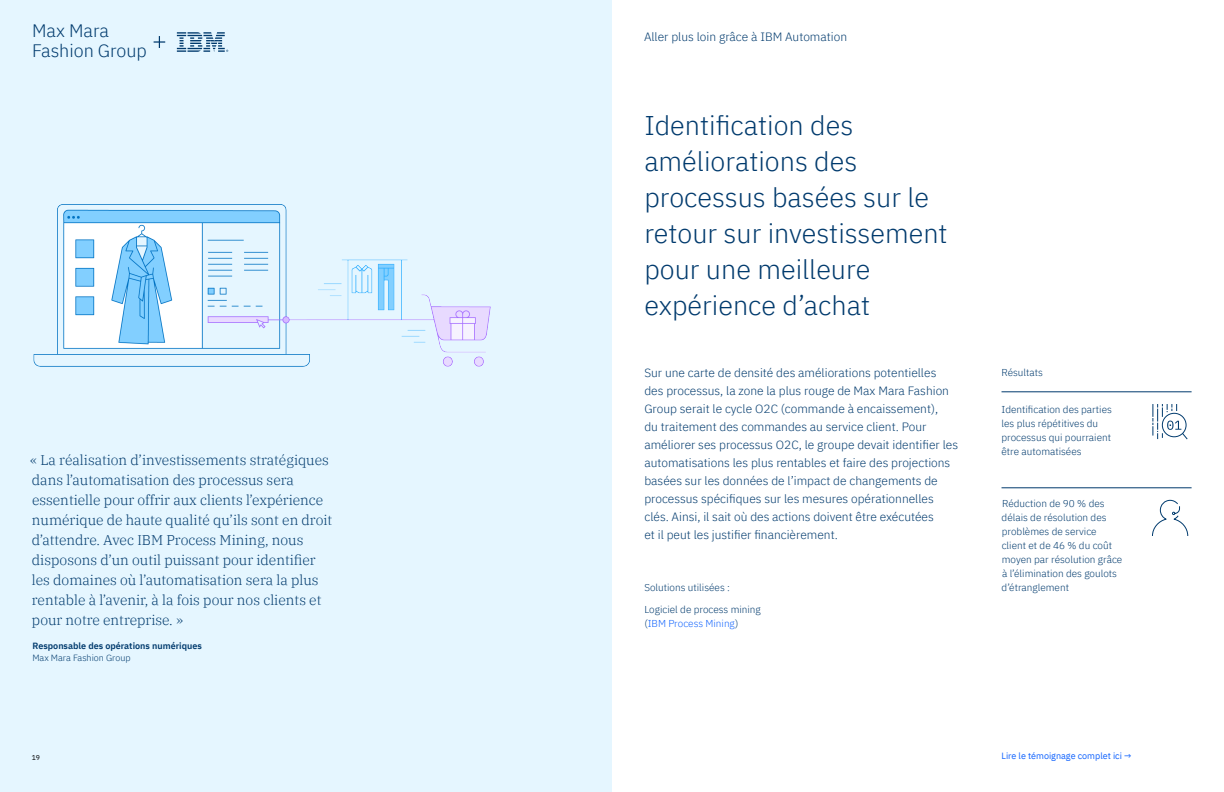
<style>
.page{position:relative;width:1224px;height:792px;background:#fff}
.page>*{position:absolute;margin:0;border:0;box-sizing:border-box;transform-origin:0 0}
.t1{font:300 27px/36px "IBM Plex Sans";color:#003a6d}
.t2{font:300 18px/20px "IBM Plex Sans";color:#003a6d}
.t3{font:300 14px/20px "IBM Plex Serif";color:#003a6d}
.t4{font:300 12px/18px "IBM Plex Sans";color:#003a6d}
.t5{font:300 10px/14px "IBM Plex Sans";color:#003a6d}
.t6{font:600 9px "IBM Plex Sans";color:#003a6d}
.t7{font:9px "IBM Plex Sans";color:#0f62fe}
.t8{font:300 9px "IBM Plex Sans";color:#003a6d}
.t9{font:7px "IBM Plex Sans";color:#000}
.s1{color:#0f62fe}
</style>
<div class="page">
<div style="left:0;top:0;width:612px;height:792px;background:#e5f6ff"></div>
<img style="left:33px;top:204px;width:458px;height:163px">
<hr style="left:1002px;top:392px;width:190px;height:1px;background:#003a6d">
<hr style="left:1002px;top:488px;width:190px;height:1px;background:#003a6d">
<svg style="left:1153px;top:404px;width:35px;height:36px"></svg>
<svg style="left:1152px;top:500px;width:36px;height:36px"></svg>
<svg style="left:177px;top:32px;width:51px;height:20px"></svg>
<svg style="left:154px;top:36px;width:11px;height:12px"></svg>
<h2 class="t2" style="left:32px;top:19px;width:116px">Max Mara<br>Fashion Group</h2>
<p class="t3" style="left:30px;top:449px;width:304px">« La réalisation d’investissements stratégiques dans l’automatisation des processus sera essentielle pour offrir aux clients l’expérience numérique de haute qualité qu’ils sont en droit d’attendre. Avec IBM Process Mining, nous disposons d’un outil puissant pour identifier les domaines où l’automatisation sera la plus rentable à l’avenir, à la fois pour nos clients et pour notre entreprise. »</p>
<p class="t6" style="left:33px;top:639px;width:171px">Responsable des opérations numériques</p>
<p class="t8" style="left:32px;top:651px;width:100px">Max Mara Fashion Group</p>
<p class="t4" style="left:644px;top:27px;width:205px">Aller plus loin grâce à IBM Automation</p>
<h1 class="t1" style="left:644px;top:105px;width:305px">Identification des améliorations des processus basées sur le retour sur investissement pour une meilleure expérience d’achat</h1>
<p class="t4" style="left:644px;top:363px;width:315px">Sur une carte de densité des améliorations potentielles des processus, la zone la plus rouge de Max Mara Fashion Group serait le cycle O2C (commande à encaissement),<br>du traitement des commandes au service client. Pour améliorer ses processus O2C, le groupe devait identifier les automatisations les plus rentables et faire des projections basées sur les données de l’impact de changements de processus spécifiques sur les mesures opérationnelles clés. Ainsi, il sait où des actions doivent être exécutées<br>et il peut les justifier financièrement.</p>
<p class="t5" style="left:644px;top:580px;width:87px">Solutions utilisées :</p>
<p class="t5" style="left:644px;top:602px;width:118px">Logiciel de process mining (<span class="s1">IBM Process Mining</span>)</p>
<p class="t5" style="left:1002px;top:364px;width:43px">Résultats</p>
<p class="t5" style="left:1002px;top:401px;width:112px">Identification des parties les plus répétitives du processus qui pourraient être automatisées</p>
<p class="t5" style="left:1002px;top:496px;width:122px">Réduction de 90 % des délais de résolution des problèmes de service client et de 46 % du coût moyen par résolution grâce à l’élimination des goulots d’étranglement</p>
<p class="t9" style="left:32px;top:752px;width:10px">19</p>
<p class="t7" style="left:1002px;top:749px;width:132px">Lire le témoignage complet ici →</p>
</div>
